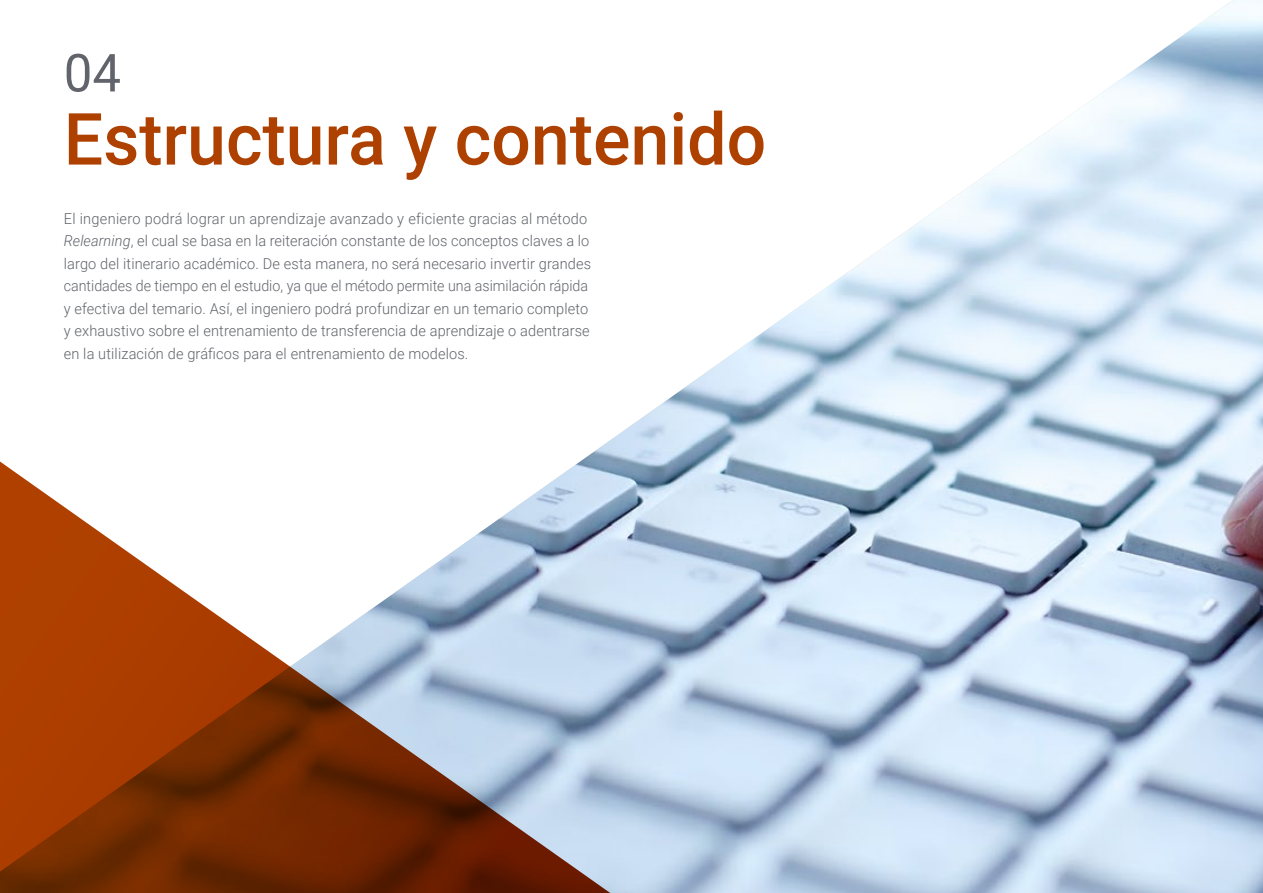
<style>
.page{position:relative;width:1263px;height:893px;background:#fff}
.page>*{position:absolute;margin:0;border:0;box-sizing:border-box;transform-origin:0 0}
.t1{font:500 72px "Roboto";color:#ae4000}
.t2{font:52.5px "Roboto";color:#61646a}
.t3{font:300 15px/22.5px "Roboto";letter-spacing:.01em;color:#61646a}
.s1{font-style:italic}
</style>
<div class="page">
<img style="left:602px;top:0;width:661px;height:893px">
<svg style="left:0;top:446px;width:640px;height:447px"></svg>
<h2 class="t2" style="left:64px;top:36px;width:59px">04</h2>
<h1 class="t1" style="left:64px;top:89px;width:704px">Estructura y contenido</h1>
<p class="t3" style="left:64px;top:207px;width:529px">El ingeniero podrá lograr un aprendizaje avanzado y eficiente gracias al método <span class="s1">Relearning</span>, el cual se basa en la reiteración constante de los conceptos claves a lo largo del itinerario académico. De esta manera, no será necesario invertir grandes cantidades de tiempo en el estudio, ya que el método permite una asimilación rápida y efectiva del temario. Así, el ingeniero podrá profundizar en un temario completo y exhaustivo sobre el entrenamiento de transferencia de aprendizaje o adentrarse en la utilización de gráficos para el entrenamiento de modelos.</p>
</div>
